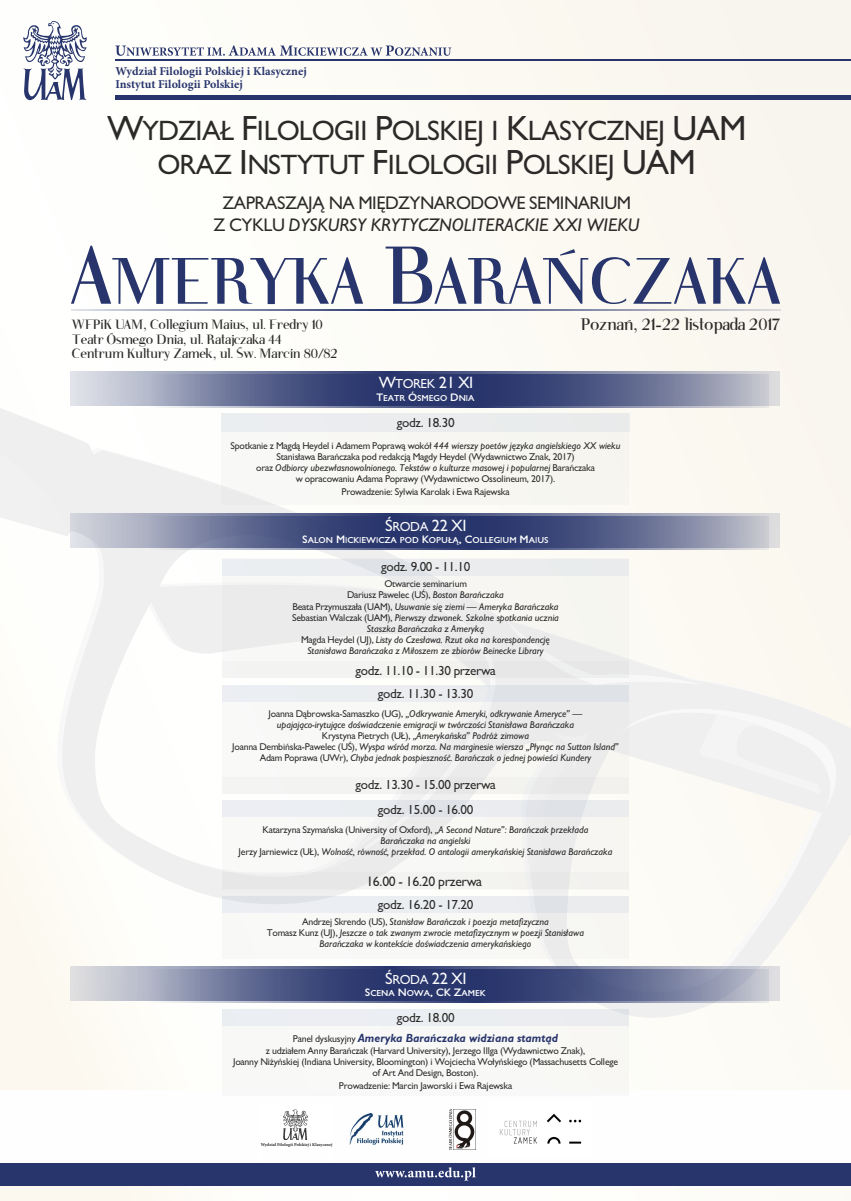
<style>
.page{position:relative;width:851px;height:1201px;background:#fff}
.page>*{position:absolute;margin:0;border:0;box-sizing:border-box;transform-origin:0 0}
.t1{font:58.65px "EFN Tablica";color:#28356c}
.t2{font:25.6px/34.5px "EFN Gilead";color:#2b2a29;text-align:center}
.t3{font:16.75px/21.6px "EFN Gilead";color:#2b2a29;text-align:center}
.t4{font:15px "EFN Gilead";color:#fefefe}
.t5{font:15px "EFN Tablica";color:#2b2a29}
.t6{font:12.55px "EFN Gilead";color:#2b2a29}
.t7{font:12px/23.6px "EFN Gilead";color:#2b2a29;text-align:center}
.t8{font:12px/14.6px "EFN Tablica";color:#2b2a29}
.t9{font:700 12px/12.9px "Minion Pro";color:#28356c}
.t10{font:italic 700 11px "EFN Gilead";color:#28356c}
.t11{font:italic 9px/11.1px "EFN Gilead";color:#2b2a29;text-align:center}
.t12{font:9px/11.1px "EFN Gilead";color:#2b2a29;text-align:center}
.t13{font:700 8px "EFN Gilead";color:#fefefe}
.t14{font:700 4.5px "Minion Pro";color:#2b2a29}
.s1{font-size:32px}
.s2{font-style:italic}
.s3{font-size:73.3px}
.s4{font-size:12px}
.s5{font-size:10px}
.s6{font-style:normal}
.s7{font-weight:400;font-style:normal;font-size:9px;color:#2b2a29}
</style>
<div class="page">
<div style="left:0;top:0;width:850px;height:1200px;background:#fff;opacity:.94"></div>
<div style="left:0;top:1090px;width:850px;height:95px;background:#fefefe"></div>
<div style="left:222px;top:413px;width:407px;height:92px;background:#f7f6f2"></div>
<div style="left:222px;top:559px;width:406px;height:119px;background:#d9dada;opacity:.15"></div>
<div style="left:222px;top:685px;width:406px;height:108px;background:#d9dada;opacity:.15"></div>
<div style="left:222px;top:800px;width:406px;height:89px;background:#d9dada;opacity:.15"></div>
<div style="left:222px;top:896px;width:406px;height:63px;background:#d9dada;opacity:.15"></div>
<div style="left:222px;top:1008px;width:406px;height:87px;background:#f8f9f7"></div>
<div style="left:221px;top:413px;width:408px;height:19px;background:#eaeced"></div>
<div style="left:222px;top:559px;width:406px;height:16px;background:#eaeced"></div>
<div style="left:222px;top:685px;width:406px;height:16px;background:#ebedf0"></div>
<div style="left:222px;top:777px;width:406px;height:16px;background:#f3f2ef"></div>
<div style="left:222px;top:872px;width:406px;height:17px;background:#f2f1ee"></div>
<div style="left:222px;top:800px;width:406px;height:17px;background:#ebecef"></div>
<div style="left:222px;top:896px;width:406px;height:17px;background:#ebedf1"></div>
<div style="left:222px;top:1009px;width:406px;height:17px;background:#ebeef1"></div>
<div style="left:222px;top:661px;width:406px;height:17px;background:#f3f2f0"></div>
<svg style="left:88px;top:405px;width:681px;height:3px;background:#868da9"></svg>
<svg style="left:71px;top:371px;width:709px;height:34px;background:#6a7397"></svg>
<hr style="left:71px;top:309px;width:709px;height:2px;background:#28356c">
<svg style="left:88px;top:547px;width:681px;height:2px"></svg>
<svg style="left:71px;top:513px;width:709px;height:34px;background:#687095"></svg>
<svg style="left:88px;top:1000px;width:681px;height:2px"></svg>
<svg style="left:71px;top:966px;width:709px;height:34px;background:#697297"></svg>
<svg style="left:23px;top:21px;width:64px;height:86px"></svg>
<div style="left:115px;top:95px;width:735px;height:5px;background:#28356c"></div>
<svg style="left:115px;top:45px;width:336px;height:11px"></svg>
<hr style="left:115px;top:60px;width:735px;height:1px;background:#28356c">
<img style="left:349px;top:1113px;width:55px;height:31px">
<img style="left:283px;top:1109px;width:25px;height:31px">
<img style="left:499px;top:1114px;width:83px;height:30px">
<img style="left:448px;top:1109px;width:27px;height:40px">
<div style="left:0;top:1162px;width:850px;height:23px;background:#28356c"></div>
<svg style="left:375px;top:1167px;width:100px;height:13px"></svg>
<h3 class="t9" style="left:115px;top:66px;width:193px">Wydział Filologii Polskiej i Klasycznej<br>Instytut Filologii Polskiej</h3>
<h2 class="t2" style="left:107px;top:114px;width:639px"><span class="s1">W</span>YDZIAŁ <span class="s1">F</span>ILOLOGII <span class="s1">P</span>OLSKIEJ I <span class="s1">K</span>LASYCZNEJ <span class="s1">UAM<br></span>ORAZ <span class="s1">I</span>NSTYTUT <span class="s1">F</span>ILOLOGII <span class="s1">P</span>OLSKIEJ <span class="s1">UAM</span></h2>
<h3 class="t3" style="left:213px;top:192px;width:427px">ZAPRASZAJĄ NA MIĘDZYNARODOWE SEMINARIUM<br>Z CYKLU <span class="s2">DYSKURSY KRYTYCZNOLITERACKIE XXI WIEKU</span></h3>
<h1 class="t1" style="left:70px;top:255px;width:711px"><span class="s3">A</span>MERYKA <span class="s3">B</span>ARAŃCZAKA</h1>
<h3 class="t8" style="left:72px;top:318px;width:267px">WFPiK UAM, Collegium Maius, ul. Fredry 10<br>Teatr Ósmego Dnia, ul. Ratajczaka 44<br>Centrum Kultury Zamek, ul. Św. Marcin 80/82</h3>
<h3 class="t4" style="left:379px;top:373px;width:96px">W<span class="s4">TOREK</span> 21 XI</h3>
<p class="t13" style="left:376px;top:392px;width:100px"><span class="s5">T</span>EATR <span class="s5">Ó</span>SMEGO <span class="s5">D</span>NIA</p>
<h3 class="t7" style="left:397px;top:411px;width:59px">godz. 18.30</h3>
<h3 class="t5" style="left:580px;top:318px;width:201px">Poznań, 21-22 listopada 2017</h3>
<p class="t12" style="left:230px;top:440px;width:391px">Spotkanie z Magdą Heydel i Adamem Poprawą wokół <span class="s2">444 wierszy poetów języka angielskiego XX wieku </span>Stanisława Barańczaka pod redakcją Magdy Heydel (Wydawnictwo Znak, 2017)<br>oraz <span class="s2">Odbiorcy ubezwłasnowolnionego. Tekstów o kulturze masowej i popularnej</span> Barańczaka<br>w opracowaniu Adama Poprawy (Wydawnictwo Ossolineum, 2017).</p>
<p class="t12" style="left:341px;top:487px;width:169px">Prowadzenie: Sylwia Karolak i Ewa Rajewska</p>
<h3 class="t4" style="left:385px;top:516px;width:83px">Ś<span class="s4">RODA</span> 22 XI</h3>
<p class="t13" style="left:302px;top:534px;width:248px"><span class="s5">S</span>ALON <span class="s5">M</span>ICKIEWICZA POD <span class="s5">K</span>OPUŁĄ<span class="s5">, C</span>OLLEGIUM <span class="s5">M</span>AIUS</p>
<h3 class="t7" style="left:381px;top:555px;width:90px">godz. 9.00 - 11.10</h3>
<p class="t11" style="left:292px;top:579px;width:268px"><span class="s6">Otwarcie seminarium<br>Dariusz Pawelec (UŚ),</span> Boston Barańczaka<br><span class="s6">Beata Przymuszała (UAM),</span> Usuwanie się ziemi – Ameryka Barańczaka <span class="s6">Sebastian Walczak (UAM),</span> Pierwszy dzwonek. Szkolne spotkania ucznia Staszka Barańczaka z Ameryką<br><span class="s6">Magda Heydel (UJ),</span> Listy do Czesława. Rzut oka na korespondencję Stanisława Barańczaka z Miłoszem ze zbiorów Beinecke Library</p>
<h3 class="t7" style="left:355px;top:659px;width:141px">godz. 11.10 - 11.30 przerwa godz. 11.30 - 13.30</h3>
<p class="t11" style="left:232px;top:708px;width:388px"><span class="s6">Joanna Dąbrowska-Samaszko (UG),</span> „Odkrywanie Ameryki, odkrywanie Ameryce” –<br>upajająco-irytujące doświadczenie emigracji w twórczości Stanisława Barańczaka<br><span class="s6">Krystyna Pietrych (UŁ),</span> „Amerykańska” Podróż zimowa<br><span class="s6">Joanna Dembińska-Pawelec (UŚ),</span> Wyspa wśród morza. Na marginesie wiersza „Płynąc na Sutton Island” <span class="s6">Adam Poprawa (UWr),</span> Chyba jednak pospieszność. Barańczak o jednej powieści Kundery</p>
<h3 class="t7" style="left:355px;top:773px;width:141px;line-height:24.4px">godz. 13.30 - 15.00 przerwa godz. 15.00 - 16.00</h3>
<p class="t11" style="left:238px;top:824px;width:375px"><span class="s6">Katarzyna Szymańska (University of Oxford),</span> „A Second Nature”: Barańczak przekłada<br>Barańczaka na angielski<br><span class="s6">Jerzy Jarniewicz (UŁ),</span> Wolność, równość, przekład. O antologii amerykańskiej Stanisława Barańczaka</p>
<h3 class="t6" style="left:366px;top:873px;width:117px">16.00 - 16.20 przerwa</h3>
<h3 class="t7" style="left:378px;top:893px;width:97px">godz. 16.20 - 17.20</h3>
<p class="t11" style="left:267px;top:916px;width:318px"><span class="s6">Andrzej Skrendo (US),</span> Stanisław Barańczak i poezja metafizyczna<br><span class="s6">Tomasz Kunz (UJ),</span> Jeszcze o tak zwanym zwrocie metafizycznym w poezji Stanisława<br>Barańczaka w kontekście doświadczenia amerykańskiego</p>
<h3 class="t4" style="left:385px;top:969px;width:83px">Ś<span class="s4">RODA</span> 22 XI</h3>
<p class="t13" style="left:365px;top:988px;width:122px"><span class="s5">S</span>CENA <span class="s5">N</span>OWA<span class="s5">, CK Z</span>AMEK</p>
<h3 class="t7" style="left:397px;top:1006px;width:59px">godz. 18.00</h3>
<p class="t10" style="left:293px;top:1031px;width:267px"><span class="s7">Panel dyskusyjny</span> Ameryka Barańczaka widziana stamtąd</p>
<p class="t12" style="left:233px;top:1044px;width:386px">z udziałem Anny Barańczak (Harvard University), Jerzego Illga (Wydawnictwo Znak),<br>Joanny Niżyńskiej (Indiana University, Bloomington) i Wojciecha Wołyńskiego (Massachusetts College of Art And Design, Boston).</p>
<p class="t12" style="left:339px;top:1080px;width:175px">Prowadzenie: Marcin Jaworski i Ewa Rajewska</p>
<p class="t14" style="left:260px;top:1142px;width:73px">Wydział Filologii Polskiej i Klasycznej</p>
</div>
